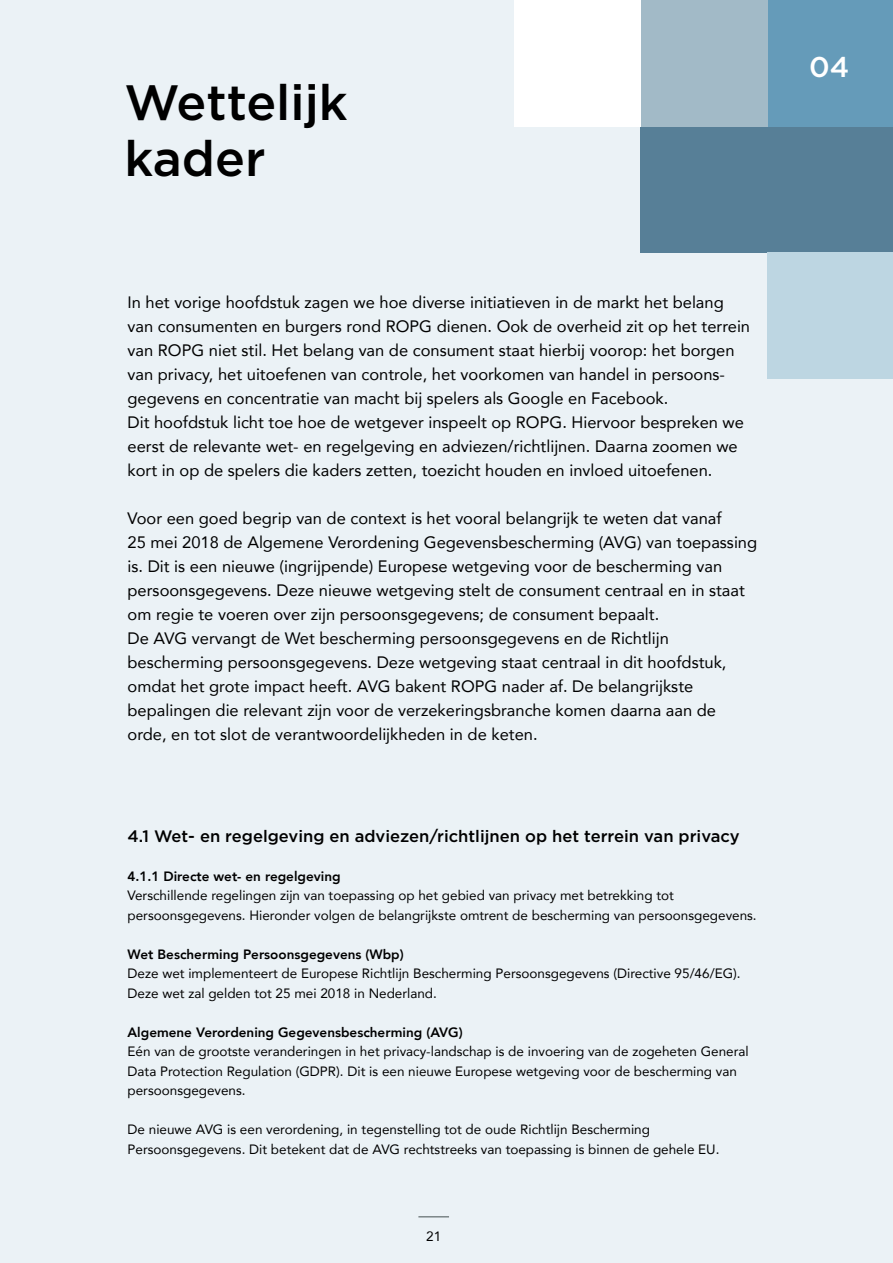
<style>
.page{position:relative;width:893px;height:1263px;background:#ebf2f6}
.page>*{position:absolute;margin:0;border:0;box-sizing:border-box;transform-origin:0 0}
.t1{font:500 49.65px/56.2px "Gotham";color:#000}
.t2{font:500 28.65px "Gotham";color:#fff}
.t3{font:500 16.65px "Gotham";color:#000}
.t4{font:16.5px/24px "Avenir";color:#000}
.t5{font:13.5px/19.5px "Avenir";color:#000}
.t6{font:800 13.5px "Avenir";color:#000}
</style>
<div class="page">
<hr style="left:418px;top:1216px;width:31px;height:1px;background:#444f50">
<div style="left:641px;top:126px;width:252px;height:127px;background:#577f97"></div>
<div style="left:767px;top:0;width:126px;height:126px;background:#659bb9"></div>
<div style="left:767px;top:253px;width:126px;height:126px;background:#bdd6e2"></div>
<div style="left:641px;top:0;width:126px;height:126px;background:#a2bac7"></div>
<div style="left:514px;top:0;width:127px;height:126px;background:#fff"></div>
<h1 class="t1" style="left:124px;top:73px;width:225px">Wettelijk kader</h1>
<p class="t4" style="left:128px;top:291px;width:624px">In het vorige hoofdstuk zagen we hoe diverse initiatieven in de markt het belang van consumenten en burgers rond ROPG dienen. Ook de overheid zit op het terrein van ROPG niet stil. Het belang van de consument staat hierbij voorop: het borgen van privacy, het uitoefenen van controle, het voorkomen van handel in persoons&shy;gegevens en concentratie van macht bij spelers als Google en Facebook.<br>Dit hoofdstuk licht toe hoe de wetgever inspeelt op ROPG. Hiervoor bespreken we eerst de relevante wet- en regelgeving en adviezen/richtlijnen. Daarna zoomen we kort in op de spelers die kaders zetten, toezicht houden en invloed uitoefenen.</p>
<p class="t4" style="left:128px;top:507px;width:631px">Voor een goed begrip van de context is het vooral belangrijk te weten dat vanaf<br>25 mei 2018 de Algemene Verordening Gegevensbescherming (AVG) van toepassing is. Dit is een nieuwe (ingrijpende) Europese wetgeving voor de bescherming van persoonsgegevens. Deze nieuwe wetgeving stelt de consument centraal en in staat om regie te voeren over zijn persoonsgegevens; de consument bepaalt.<br>De AVG vervangt de Wet bescherming persoonsgegevens en de Richtlijn bescherming persoonsgegevens. Deze wetgeving staat centraal in dit hoofdstuk, omdat het grote impact heeft. AVG bakent ROPG nader af. De belangrijkste bepalingen die relevant zijn voor de verzekeringsbranche komen daarna aan de orde, en tot slot de verantwoordelijkheden in de keten.</p>
<p class="t3" style="left:128px;top:826px;width:614px">4.1 Wet- en regelgeving en adviezen/richtlijnen op het terrein van privacy</p>
<p class="t6" style="left:128px;top:867px;width:215px">4.1.1 Directe wet- en regelgeving</p>
<p class="t5" style="left:128px;top:886px;width:631px">Verschillende regelingen zijn van toepassing op het gebied van privacy met betrekking tot persoonsgegevens. Hieronder volgen de belangrijkste omtrent de bescherming van persoonsgegevens.</p>
<p class="t6" style="left:128px;top:945px;width:278px">Wet Bescherming Persoonsgegevens (Wbp)</p>
<p class="t5" style="left:128px;top:964px;width:615px">Deze wet implementeert de Europese Richtlijn Bescherming Persoonsgegevens (Directive 95/46/EG).<br>Deze wet zal gelden tot 25 mei 2018 in Nederland.</p>
<p class="t6" style="left:128px;top:1023px;width:337px">Algemene Verordening Gegevensbescherming (AVG)</p>
<p class="t5" style="left:128px;top:1042px;width:623px">Eén van de grootste veranderingen in het privacy-landschap is de invoering van de zogeheten General<br>Data Protection Regulation (GDPR). Dit is een nieuwe Europese wetgeving voor de bescherming van persoonsgegevens.</p>
<p class="t5" style="left:128px;top:1120px;width:593px">De nieuwe AVG is een verordening, in tegenstelling tot de oude Richtlijn Bescherming<br>Persoonsgegevens. Dit betekent dat de AVG rechtstreeks van toepassing is binnen de gehele EU.</p>
<p class="t5" style="left:426px;top:1227px;width:17px">21</p>
<h2 class="t2" style="left:809px;top:51px;width:42px">04</h2>
</div>
